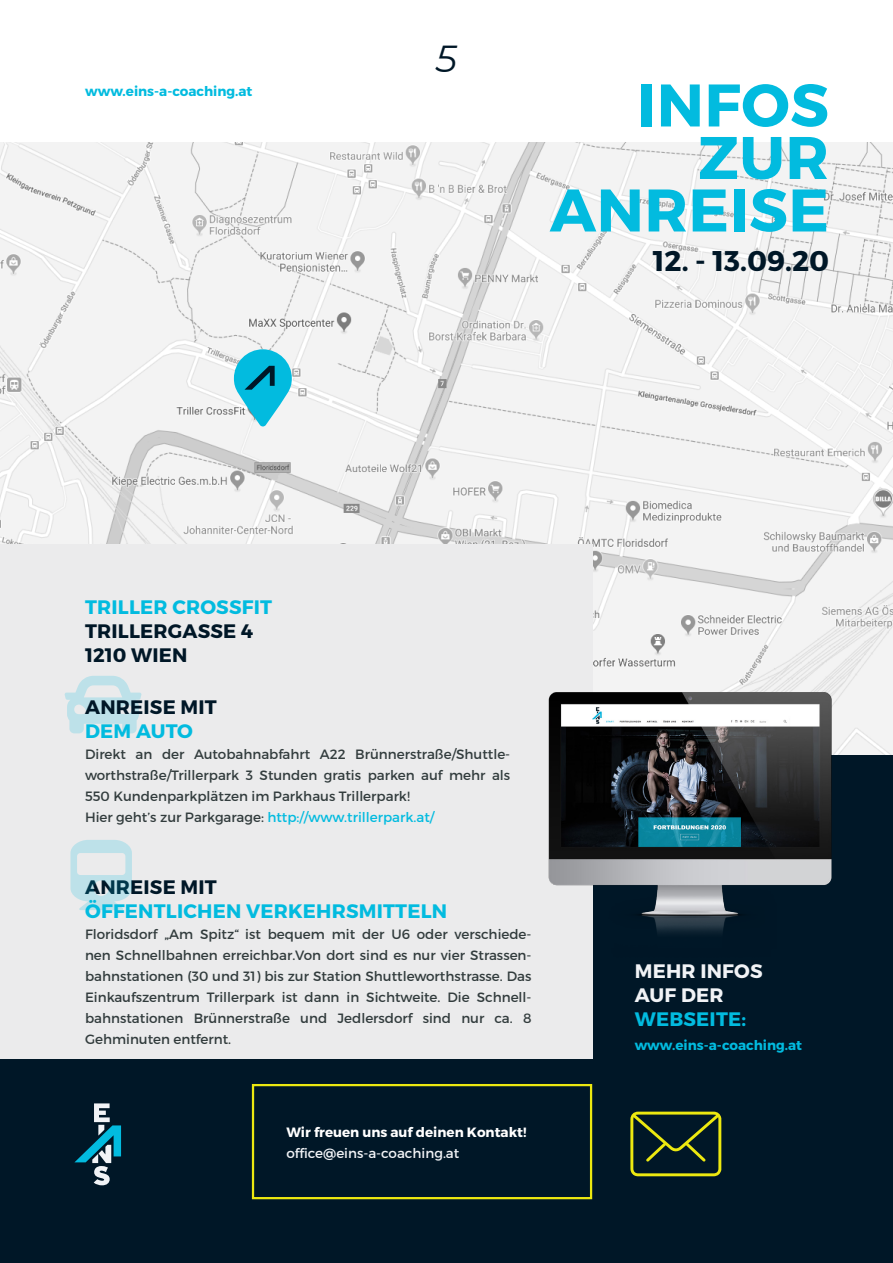
<style>
.page{position:relative;width:893px;height:1263px;background:#fff}
.page>*{position:absolute;margin:0;border:0;box-sizing:border-box;transform-origin:0 0}
.t1{font:700 60px "Montserrat";letter-spacing:.01em;color:#02bbdf}
.t2{font:italic 37.5px "Montserrat";color:#001727}
.t3{font:700 28.5px "Montserrat";color:#001727}
.t4{font:700 19.5px "Montserrat";letter-spacing:.01em;color:#02bbdf}
.t5{font:700 19.5px "Montserrat";letter-spacing:.01em;color:#001727}
.t6{font:700 19.5px "Montserrat";letter-spacing:.01em;color:#f1f3f6}
.t7{font:13.5px/21px "Montserrat";color:#323c3d;text-align:justify}
.t8{font:13.5px "Montserrat";color:#02bbdf}
.t9{font:700 13.5px "Montserrat";color:#02bbdf}
.t10{font:700 13.5px "Montserrat";color:#fff}
.t11{font:13.5px "Montserrat";color:#f1f3f6}
.s1{color:#323c3d}
</style>
<div class="page">
<div style="left:0;top:661px;width:893px;height:602px;background:#001727"></div>
<svg style="left:74px;top:1103px;width:47px;height:82px"></svg>
<img style="left:0;top:142px;width:893px;height:402px">
<div style="left:0;top:544px;width:592px;height:515px;background:#ebebec"></div>
<svg style="left:64px;top:676px;width:78px;height:57px"></svg>
<svg style="left:70px;top:840px;width:62px;height:70px"></svg>
<img style="left:493px;top:541px;width:400px;height:436px">
<div style="left:252px;top:1084px;width:340px;height:115px;border:2px solid #ece810"></div>
<svg style="left:630px;top:1112px;width:91px;height:64px"></svg>
<svg style="left:234px;top:349px;width:58px;height:78px"></svg>
<p class="t9" style="left:85px;top:83px;width:169px">www.eins-a-coaching.at</p>
<h2 class="t2" style="left:436px;top:33px;width:23px">5</h2>
<p class="t1" style="left:637px;top:68px;width:193px">INFOS</p>
<p class="t1" style="left:698px;top:120px;width:132px">ZUR</p>
<p class="t1" style="left:550px;top:173px;width:280px">ANREISE</p>
<p class="t3" style="left:653px;top:243px;width:178px">12. - 13.09.20</p>
<h3 class="t3" style="left:716px;top:243px;width:70px">18.10</h3>
<p class="t4" style="left:85px;top:595px;width:188px">TRILLER CROSSFIT</p>
<p class="t5" style="left:85px;top:619px;width:170px">TRILLERGASSE 4</p>
<p class="t5" style="left:85px;top:643px;width:104px">1210 WIEN</p>
<p class="t5" style="left:85px;top:695px;width:133px">ANREISE MIT</p>
<p class="t4" style="left:85px;top:719px;width:109px">DEM AUTO</p>
<p class="t7" style="left:85px;top:743px;width:427px">Direkt an der Autobahnabfahrt A22 Brünnerstraße/Shuttle&shy;worthstraße/Trillerpark 3 Stunden gratis parken auf mehr als 550 Kundenparkplätzen im Parkhaus Trillerpark!</p>
<p class="t8" style="left:85px;top:809px;width:351px"><span class="s1">Hier geht’s zur Parkgarage:</span> http://www.trillerpark.at/</p>
<p class="t5" style="left:85px;top:874px;width:133px">ANREISE MIT</p>
<p class="t4" style="left:85px;top:898px;width:363px">ÖFFENTLICHEN VERKEHRSMITTELN</p>
<p class="t7" style="left:85px;top:923px;width:448px">Floridsdorf „Am Spitz“ ist bequem mit der U6 oder verschiede&shy;nen Schnellbahnen erreichbar.Von dort sind es nur vier Strassen&shy;bahnstationen (30 und 31) bis zur Station Shuttleworthstrasse. Das Einkaufszentrum Trillerpark ist dann in Sichtweite. Die Schnell&shy;bahnstationen Brünnerstraße und Jedlersdorf sind nur ca. 8<br>Gehminuten entfernt.</p>
<p class="t10" style="left:286px;top:1124px;width:242px">Wir freuen uns auf deinen Kontakt!</p>
<p class="t11" style="left:286px;top:1145px;width:174px">office@eins-a-coaching.at</p>
<p class="t6" style="left:635px;top:959px;width:129px">MEHR INFOS</p>
<p class="t6" style="left:635px;top:983px;width:90px">AUF DER</p>
<p class="t4" style="left:635px;top:1007px;width:113px">WEBSEITE:</p>
<p class="t9" style="left:635px;top:1037px;width:169px">www.eins-a-coaching.at</p>
</div>
